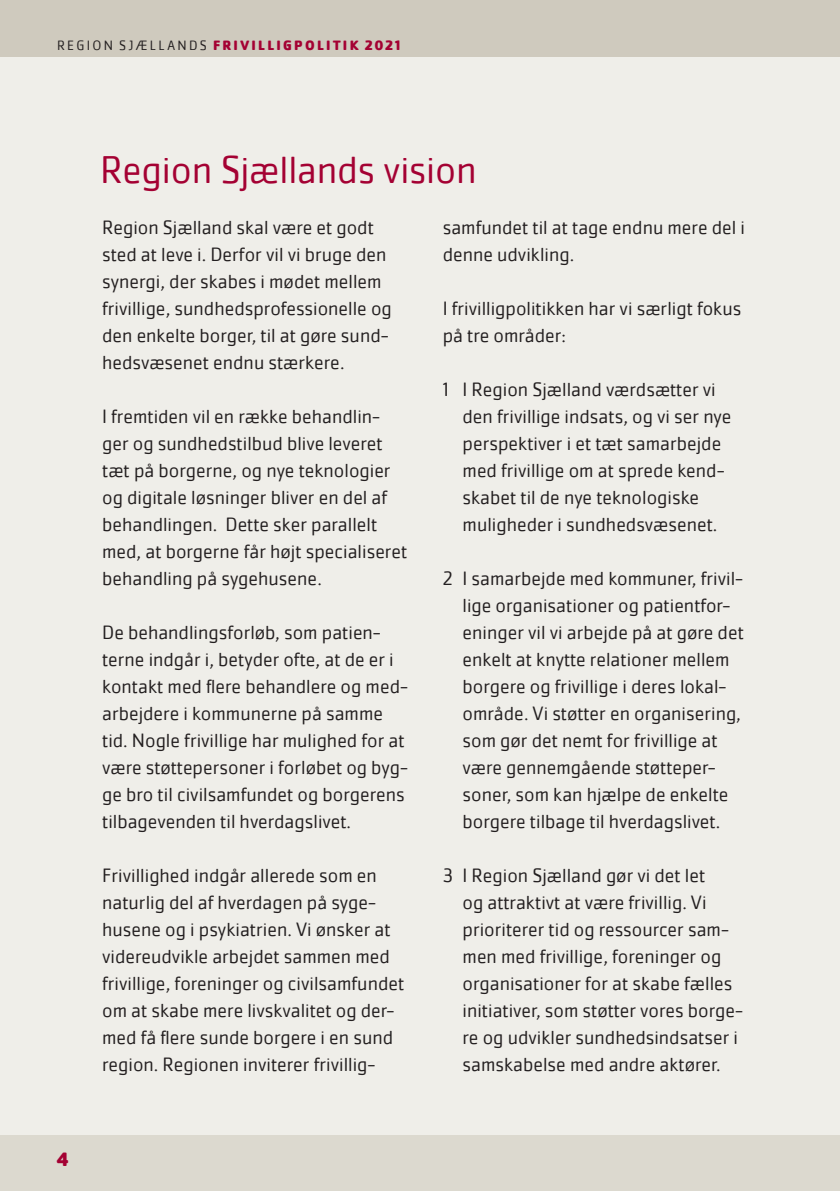
<style>
.page{position:relative;width:840px;height:1191px;background:#fff}
.page>*{position:absolute;margin:0;border:0;box-sizing:border-box;transform-origin:0 0}
.t1{font:300 40px "Cachet Pro";letter-spacing:-.005em;color:#a40133}
.t2{font:300 20px/27px "Cachet Pro";color:#231f20}
.t3{font:800 20px "Cachet Pro";color:#a40133}
.t4{font:800 14px "Cachet Pro";letter-spacing:.16em;color:#a40133}
.s1{font-weight:300;color:#231f20}
</style>
<div class="page">
<div style="left:0;top:1134px;width:839px;height:57px;background:#dcd9cf"></div>
<div style="left:0;top:51px;width:839px;height:1083px;background:#efeee9"></div>
<div style="left:0;top:0;width:839px;height:57px;background:#cfcabe"></div>
<p class="t4" style="left:57px;top:37px;width:344px"><span class="s1">REGION SJÆLLANDS</span> FRIVILLIGPOLITIK 2021</p>
<p class="t3" style="left:57px;top:1147px;width:13px">4</p>
<h1 class="t1" style="left:100px;top:146px;width:378px">Region Sjællands vision</h1>
<p class="t2" style="left:102px;top:214px;width:291px">Region Sjælland skal være et godt sted at leve i. Derfor vil vi bruge den synergi, der skabes i mødet mellem frivillige, sundhedsprofessionelle og den enkelte borger, til at gøre sund&shy;hedsvæsenet endnu stærkere.</p>
<p class="t2" style="left:442px;top:214px;width:303px">samfundet til at tage endnu mere del i denne udvikling.</p>
<p class="t2" style="left:442px;top:295px;width:300px">I frivilligpolitikken har vi særligt fokus på tre områder:</p>
<p class="t2" style="left:462px;top:376px;width:270px;text-indent:-20px">1 I Region Sjælland værdsætter vi den frivillige indsats, og vi ser nye perspektiver i et tæt samarbejde med frivillige om at sprede kend&shy;skabet til de nye teknologiske muligheder i sundhedsvæsenet.</p>
<p class="t2" style="left:462px;top:565px;width:283px;text-indent:-20px">2 I samarbejde med kommuner, frivil&shy;lige organisationer og patientfor&shy;eninger vil vi arbejde på at gøre det enkelt at knytte relationer mellem borgere og frivillige i deres lokal&shy;område. Vi støtter en organisering, som gør det nemt for frivillige at være gennemgående støtteper&shy;soner, som kan hjælpe de enkelte borgere tilbage til hverdagslivet.</p>
<p class="t2" style="left:462px;top:862px;width:282px;text-indent:-20px">3 I Region Sjælland gør vi det let<br>og attraktivt at være frivillig. Vi prioriterer tid og ressourcer sam&shy;men med frivillige, foreninger og organisationer for at skabe fælles initiativer, som støtter vores borge&shy;re og udvikler sundhedsindsatser i samskabelse med andre aktører.</p>
<p class="t2" style="left:102px;top:403px;width:306px">I fremtiden vil en række behandlin&shy;ger og sundhedstilbud blive leveret tæt på borgerne, og nye teknologier og digitale løsninger bliver en del af behandlingen. Dette sker parallelt med, at borgerne får højt specialiseret behandling på sygehusene.</p>
<p class="t2" style="left:102px;top:619px;width:307px">De behandlingsforløb, som patien&shy;terne indgår i, betyder ofte, at de er i kontakt med flere behandlere og med&shy;arbejdere i kommunerne på samme tid. Nogle frivillige har mulighed for at være støttepersoner i forløbet og byg&shy;ge bro til civilsamfundet og borgerens tilbagevenden til hverdagslivet.</p>
<p class="t2" style="left:102px;top:862px;width:303px">Frivillighed indgår allerede som en naturlig del af hverdagen på syge&shy;husene og i psykiatrien. Vi ønsker at videreudvikle arbejdet sammen med frivillige, foreninger og civilsamfundet om at skabe mere livskvalitet og der&shy;med få flere sunde borgere i en sund region. Regionen inviterer frivillig-</p>
</div>
